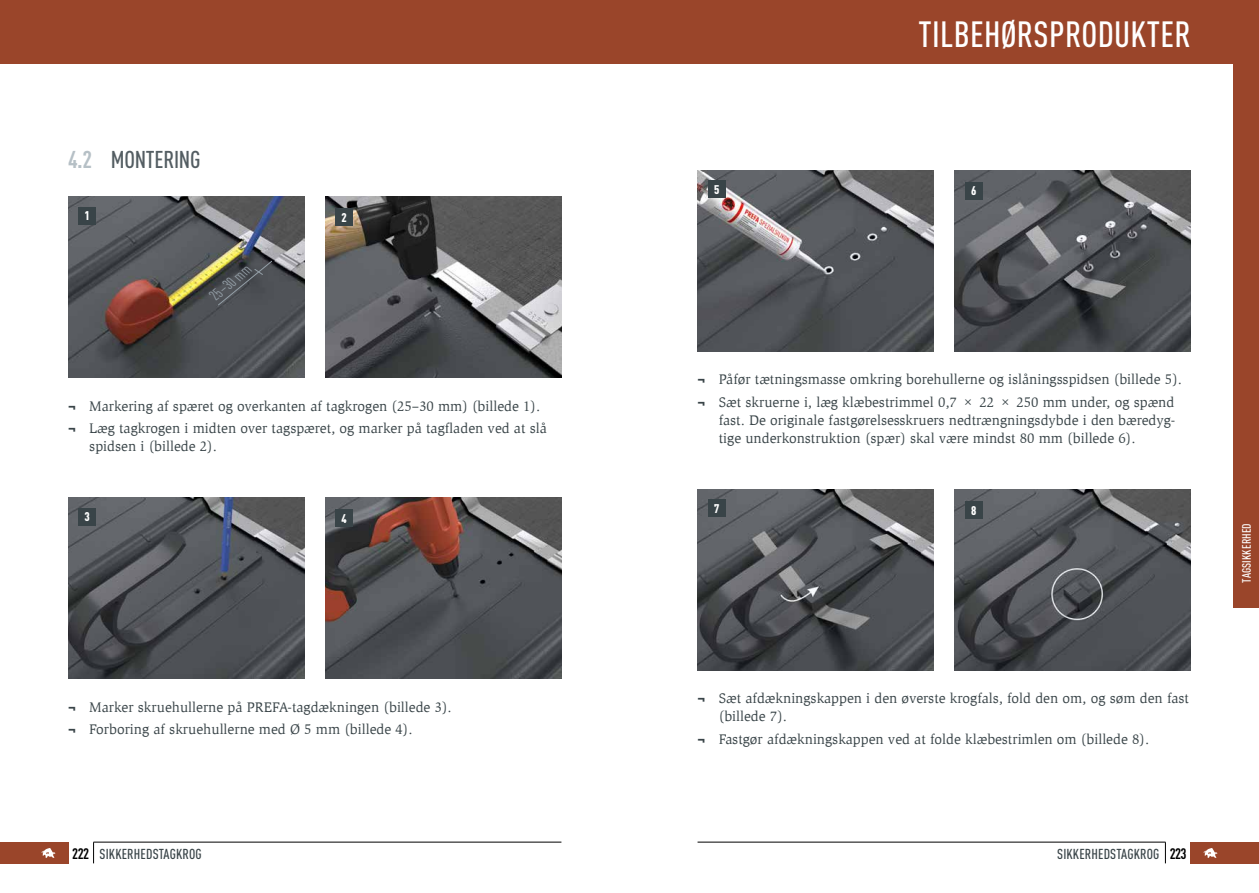
<style>
.page{position:relative;width:1259px;height:893px;background:#fff}
.page>*{position:absolute;margin:0;border:0;box-sizing:border-box;transform-origin:0 0}
.t1{font:500 condensed 36px "DIN Pro";letter-spacing:.01em;color:#fff}
.t2{font:500 condensed 24px "DIN Pro";color:#535d62}
.t3{font:italic condensed 15px "DIN Pro";color:#949fa7}
.t4{font:14.25px/22.2px "Slimbach Pro";color:#394448}
.t5{font:500 condensed 14.25px "DIN Pro";letter-spacing:.01em;color:#394448}
.t6{font:900 condensed 12.45px "DIN Pro";color:#fff}
.t7{font:500 condensed 12px "DIN Pro";letter-spacing:.01em;color:#fff}
.s1{font-weight:700;color:#b6c0c6}
.s2{font-family:"DIN Pro";font-weight:700}
.s3{font-weight:700;font-size:15px;color:#000}
</style>
<div class="page">
<div style="left:1191px;top:842px;width:68px;height:21px;background:#9a452a"></div>
<hr style="left:697px;top:842px;width:468px;height:1px;background:#000">
<svg style="left:1165px;top:842px;width:1px;height:21px"></svg>
<svg style="left:1203px;top:848px;width:14px;height:10px"></svg>
<div style="left:0;top:842px;width:68px;height:21px;background:#9a452a"></div>
<hr style="left:93px;top:842px;width:468px;height:1px;background:#000">
<svg style="left:93px;top:842px;width:1px;height:21px"></svg>
<svg style="left:42px;top:848px;width:13px;height:10px"></svg>
<div style="left:0;top:0;width:1259px;height:64px;background:#9a452a"></div>
<img style="left:325px;top:196px;width:236px;height:182px">
<div style="left:336px;top:208px;width:17px;height:18px;background:#394448"></div>
<img style="left:68px;top:196px;width:236px;height:182px">
<div style="left:79px;top:207px;width:17px;height:17px;background:#394448"></div>
<svg style="left:217px;top:260px;width:56px;height:46px;background:#505352"></svg>
<img style="left:68px;top:497px;width:236px;height:182px">
<img style="left:325px;top:497px;width:236px;height:182px">
<div style="left:336px;top:510px;width:17px;height:17px;background:#394448"></div>
<div style="left:79px;top:508px;width:17px;height:17px;background:#394448"></div>
<img style="left:697px;top:170px;width:237px;height:181px">
<img style="left:954px;top:170px;width:237px;height:181px">
<div style="left:965px;top:182px;width:17px;height:17px;background:#394448"></div>
<div style="left:708px;top:181px;width:17px;height:17px;background:#394448"></div>
<img style="left:697px;top:489px;width:237px;height:181px">
<img style="left:954px;top:489px;width:237px;height:181px">
<div style="left:965px;top:501px;width:17px;height:17px;background:#394448"></div>
<div style="left:708px;top:500px;width:17px;height:17px;background:#394448"></div>
<div style="left:1233px;top:0;width:26px;height:608px;background:#9a452a"></div>
<h2 class="t2" style="left:68px;top:142px;width:67px"><span class="s1">4.2</span> MONTER</h2>
<h2 class="t2" style="left:174px;top:142px;width:16px">ING</h2>
<p class="t6" style="left:85px;top:206px;width:7px">1</p>
<p class="t6" style="left:341px;top:208px;width:7px">2</p>
<p class="t3" style="left:206px;top:289px;width:50px;rotate:-40deg">25–30 mm</p>
<p class="t4" style="left:68px;top:395px;width:480px"><span class="s2">¬</span> Markering af spæret og overkanten af tagkrogen (25–30 mm) (billede 1). <span class="s2">¬</span> Læg tagkrogen i midten over tagspæret, og marker på tagfladen ved at slå</p>
<p class="t4" style="left:89px;top:435px;width:129px">spidsen i (billede 2).</p>
<p class="t6" style="left:85px;top:507px;width:7px">3</p>
<p class="t6" style="left:341px;top:509px;width:7px">4</p>
<p class="t4" style="left:68px;top:696px;width:385px"><span class="s2">¬</span> Marker skruehullerne på PREFA-tagdækningen (billede 3). <span class="s2">¬</span> Forboring af skruehullerne med Ø 5 mm (billede 4).</p>
<p class="t5" style="left:72px;top:843px;width:131px"><span class="s3">222</span> SIKKERHEDSTAGKROG</p>
<h1 class="t1" style="left:918px;top:7px;width:274px">TILBEHØRSPRODUKTER</h1>
<p class="t6" style="left:714px;top:180px;width:7px">5</p>
<p class="t6" style="left:971px;top:181px;width:7px">6</p>
<p class="t4" style="left:697px;top:368px;width:486px"><span class="s2">¬</span> Påfør tætningsmasse omkring borehullerne og islåningsspidsen (billede 5). <span class="s2">¬</span> Sæt skruerne i, læg klæbestrimmel 0,7 × 22 × 250 mm under, og spænd</p>
<p class="t4" style="left:719px;top:411px;width:458px;line-height:18px">fast. De originale fastgørelsesskruers nedtrængningsdybde i den bæredyg&shy;tige underkonstruktion (spær) skal være mindst 80 mm (billede 6).</p>
<p class="t6" style="left:714px;top:499px;width:7px">7</p>
<p class="t6" style="left:971px;top:500px;width:7px">8</p>
<p class="t4" style="left:719px;top:690px;width:471px;line-height:18px;text-indent:-21px"><span class="s2">¬</span> Sæt afdækningskappen i den øverste krogfals, fold den om, og søm den fast (billede 7).</p>
<p class="t4" style="left:697px;top:728px;width:453px"><span class="s2">¬</span> Fastgør afdækningskappen ved at folde klæbestrimlen om (billede 8).</p>
<p class="t5" style="left:1057px;top:843px;width:131px">SIKKERHEDSTAGKROG <span class="s3">223</span></p>
<p class="t7" style="left:1237px;top:582px;width:61px;rotate:-90deg">TAGSIKKERHED</p>
</div>
